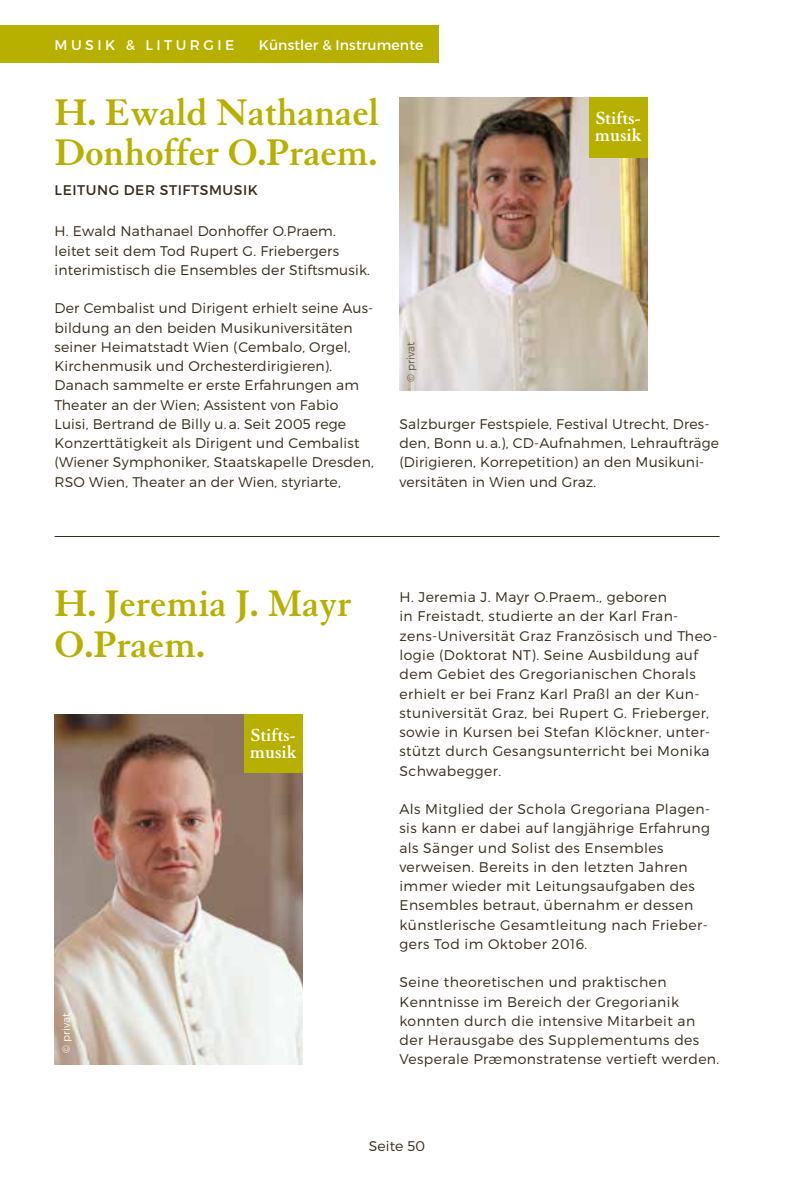
<style>
.page{position:relative;width:794px;height:1191px;background:#fff}
.page>*{position:absolute;margin:0;border:0;box-sizing:border-box;transform-origin:0 0}
.t1{font:700 40.43px/40.4px "Granjon LT Std";letter-spacing:-.005em;color:#b7b000}
.t2{font:700 40.25px/40.2px "Granjon LT Std";color:#b7b000}
.t3{font:700 19.25px/17.5px "Granjon LT Std";color:#fff}
.t4{font:300 14px/19.2px "Montserrat";letter-spacing:.03em;color:#342a1a}
.t5{font:14px "Montserrat";letter-spacing:.04em;color:#342b1b}
.t6{font:14px "Montserrat";letter-spacing:.01em;color:#fff}
.t7{font:14px "Montserrat";letter-spacing:.25em;color:#fff}
.t8{font:300 10.5px "Montserrat";letter-spacing:.01em;color:#fff}
.t9{font:300 10.5px "Montserrat";letter-spacing:.01em;color:#635647}
</style>
<div class="page">
<hr style="left:55px;top:536px;width:664px;height:1px;background:#342a1a">
<img style="left:55px;top:714px;width:248px;height:350px">
<div style="left:244px;top:714px;width:59px;height:59px;background:#b7b000"></div>
<div style="left:0;top:26px;width:438px;height:37px;background:#b7b000"></div>
<img style="left:399px;top:98px;width:248px;height:292px">
<div style="left:589px;top:97px;width:58px;height:60px;background:#b7b000"></div>
<p class="t7" style="left:55px;top:37px;width:181px">MUSIK &amp; LITURGIE</p>
<p class="t6" style="left:259px;top:37px;width:166px">Künstler &amp; Instrumente</p>
<h1 class="t1" style="left:55px;top:92px;width:326px">H. Ewald Nathanael<br>Donhoffer O.Praem.</h1>
<p class="t5" style="left:55px;top:182px;width:205px">LEITUNG DER STIFTSMUSIK</p>
<p class="t4" style="left:55px;top:221px;width:317px">H. Ewald Nathanael Donhoffer O.Praem. leitet seit dem Tod Rupert G. Friebergers interimistisch die Ensembles der Stiftsmusik.</p>
<p class="t4" style="left:55px;top:298px;width:321px">Der Cembalist und Dirigent erhielt seine Aus&shy;bildung an den beiden Musikuniversitäten seiner Heimatstadt Wien (Cembalo, Orgel, Kirchenmusik und Orchesterdirigieren).<br>Danach sammelte er erste Erfahrungen am Theater an der Wien; Assistent von Fabio Luisi, Bertrand de Billy u. a. Seit 2005 rege Konzerttätigkeit als Dirigent und Cembalist (Wiener Symphoniker, Staatskapelle Dresden, RSO Wien, Theater an der Wien, styriarte,</p>
<p class="t9" style="left:404px;top:382px;width:42px;rotate:-90deg">© privat</p>
<h3 class="t3" style="left:595px;top:109px;width:49px">Stifts&shy;musik</h3>
<p class="t4" style="left:399px;top:414px;width:321px">Salzburger Festspiele, Festival Utrecht, Dres&shy;den, Bonn u. a.), CD-Aufnahmen, Lehraufträge (Dirigieren, Korrepetition) an den Musikuni&shy;versitäten in Wien und Graz.</p>
<h2 class="t2" style="left:55px;top:583px;width:298px">H. Jeremia J. Mayr<br>O.Praem.</h2>
<p class="t4" style="left:399px;top:587px;width:319px">H. Jeremia J. Mayr O.Praem., geboren<br>in Freistadt, studierte an der Karl Fran&shy;zens-Universität Graz Französisch und Theo&shy;logie (Doktorat NT). Seine Ausbildung auf dem Gebiet des Gregorianischen Chorals erhielt er bei Franz Karl Praßl an der Kun&shy;stuniversität Graz, bei Rupert G. Frieberger, sowie in Kursen bei Stefan Klöckner, unter&shy;stützt durch Gesangsunterricht bei Monika Schwabegger.</p>
<p class="t4" style="left:399px;top:799px;width:312px">Als Mitglied der Schola Gregoriana Plagen&shy;sis kann er dabei auf langjährige Erfahrung als Sänger und Solist des Ensembles verweisen. Bereits in den letzten Jahren immer wieder mit Leitungsaufgaben des Ensembles betraut, übernahm er dessen künstlerische Gesamtleitung nach Frieber&shy;gers Tod im Oktober 2016.</p>
<p class="t4" style="left:399px;top:972px;width:321px">Seine theoretischen und praktischen Kenntnisse im Bereich der Gregorianik konnten durch die intensive Mitarbeit an der Herausgabe des Supplementums des Vesperale Præmonstratense vertieft werden.</p>
<h3 class="t3" style="left:250px;top:726px;width:49px">Stifts&shy;musik</h3>
<p class="t8" style="left:60px;top:1053px;width:42px;rotate:-90deg">© privat</p>
<p class="t4" style="left:369px;top:1136px;width:58px">Seite 50</p>
</div>
